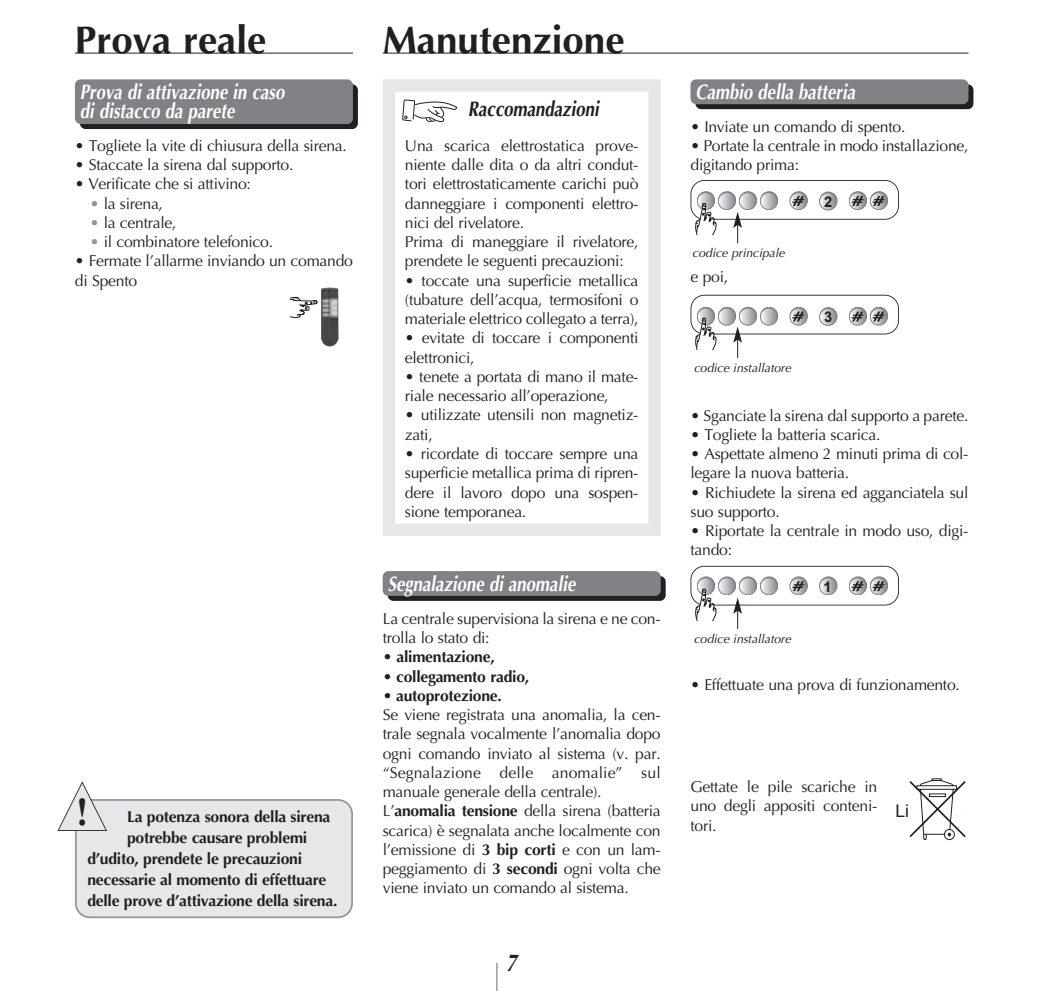
<style>
.page{position:relative;width:1042px;height:991px;background:#fff}
.page>*{position:absolute;margin:0;border:0;box-sizing:border-box;transform-origin:0 0}
.t1{font:700 38.5px "Optima";color:#231f20}
.t2{font:700 38.5px "Optima";color:#231f20;scale:.9 1}
.t3{font:italic 700 24.5px "Optima";color:#231f20;scale:.8 1}
.t4{font:italic 700 21px/19.2px "Optima";color:#fff;scale:.8 1}
.t5{font:italic 700 21px "Optima";color:#231f20;scale:.8 1}
.t6{font:17.5px "Arial";color:#231f20}
.t7{font:15.75px/19.2px "Optima";letter-spacing:-.015em;color:#231f20}
.t8{font:700 15.75px "Optima";letter-spacing:-.015em;color:#231f20}
.t9{font:700 14.7px "Arial";color:#231f20}
.t10{font:italic 12.25px "Optima";color:#231f20}
.s1{color:#939598}
.s2{font-weight:700}
</style>
<div class="page">
<div style="left:695px;top:84px;width:278px;height:25px;background:linear-gradient(to right,#2e2b2c,#2c292a);border-radius:6px"></div>
<div style="left:387px;top:576px;width:278px;height:25px;background:#231f20;border-radius:6px"></div>
<div style="left:80px;top:84px;width:278px;height:45px;background:#231f20;border-radius:6px"></div>
<div style="left:690px;top:79px;width:278px;height:25px;background:#808285;border-radius:6px"></div>
<div style="left:382px;top:571px;width:278px;height:25px;background:#808285;border-radius:6px"></div>
<div style="left:75px;top:79px;width:278px;height:45px;background:#808285;border-radius:6px"></div>
<hr style="left:382px;top:53px;width:586px;height:1px;background:#231f20">
<hr style="left:75px;top:53px;width:278px;height:1px;background:#231f20">
<svg style="left:496px;top:962px;width:1px;height:28px"></svg>
<svg style="left:849px;top:577px;width:38px;height:18px"></svg>
<svg style="left:819px;top:577px;width:17px;height:18px"></svg>
<div style="left:819px;top:577px;width:17px;height:18px;border:1px solid #808285;border-radius:50%"></div>
<div style="left:789px;top:577px;width:18px;height:18px;border:1px solid #808285;border-radius:50%"></div>
<svg style="left:789px;top:577px;width:17px;height:18px"></svg>
<div style="left:760px;top:577px;width:17px;height:17px;background:#b5b6b7;border-radius:50%"></div>
<div style="left:760px;top:577px;width:17px;height:18px;background:#8f9193;border-radius:50%"></div>
<svg style="left:761px;top:577px;width:16px;height:18px"></svg>
<div style="left:760px;top:577px;width:17px;height:18px;border:1px solid #808285;border-radius:50%"></div>
<div style="left:739px;top:577px;width:17px;height:17px;background:#808285;border-radius:50%"></div>
<div style="left:739px;top:577px;width:17px;height:18px;background:#8e9093;border-radius:50%"></div>
<svg style="left:739px;top:577px;width:16px;height:18px"></svg>
<svg style="left:755px;top:580px;width:6px;height:12px"></svg>
<div style="left:739px;top:577px;width:17px;height:18px;border:1px solid #808285;border-radius:50%"></div>
<div style="left:870px;top:307px;width:17px;height:17px;border:1px solid #808285;border-radius:50%"></div>
<div style="left:849px;top:307px;width:17px;height:17px;border:1px solid #808285;border-radius:50%"></div>
<svg style="left:849px;top:308px;width:38px;height:17px"></svg>
<div style="left:819px;top:307px;width:17px;height:18px;border:1px solid #808285;border-radius:50%"></div>
<svg style="left:819px;top:308px;width:17px;height:17px"></svg>
<div style="left:819px;top:308px;width:17px;height:18px;border:1px solid #808285;border-radius:50%"></div>
<div style="left:790px;top:307px;width:17px;height:17px;border:1px solid #808285;border-radius:50%"></div>
<div style="left:789px;top:308px;width:18px;height:17px;border:1px solid #808285;border-radius:50%"></div>
<svg style="left:789px;top:308px;width:17px;height:17px"></svg>
<div style="left:760px;top:307px;width:17px;height:17px;border:1px solid #808285;border-radius:50%"></div>
<svg style="left:760px;top:308px;width:17px;height:17px"></svg>
<div style="left:760px;top:308px;width:17px;height:17px;border:1px solid #808285;border-radius:50%"></div>
<div style="left:739px;top:307px;width:17px;height:17px;background:#808285;border-radius:50%"></div>
<div style="left:739px;top:307px;width:17px;height:17px;border:1px solid #808285;border-radius:50%"></div>
<svg style="left:740px;top:308px;width:16px;height:17px"></svg>
<div style="left:739px;top:308px;width:17px;height:17px;border:1px solid #808285;border-radius:50%"></div>
<div style="left:718px;top:307px;width:17px;height:17px;border:1px solid #808285;border-radius:50%"></div>
<svg style="left:718px;top:308px;width:16px;height:17px"></svg>
<div style="left:718px;top:308px;width:17px;height:17px;border:1px solid #808285;border-radius:50%"></div>
<div style="left:697px;top:307px;width:17px;height:17px;border:1px solid #808285;border-radius:50%"></div>
<svg style="left:849px;top:192px;width:38px;height:18px"></svg>
<div style="left:819px;top:192px;width:17px;height:17px;border:1px solid #808285;border-radius:50%"></div>
<svg style="left:819px;top:193px;width:17px;height:17px"></svg>
<div style="left:819px;top:193px;width:17px;height:17px;border:1px solid #808285;border-radius:50%"></div>
<div style="left:789px;top:192px;width:18px;height:18px;border:1px solid #808285;border-radius:50%"></div>
<svg style="left:789px;top:192px;width:17px;height:18px"></svg>
<svg style="left:720px;top:192px;width:15px;height:18px"></svg>
<div style="left:718px;top:192px;width:17px;height:18px;border:1px solid #808285;border-radius:50%"></div>
<div style="left:690px;top:180px;width:208px;height:40px;border:2px solid #231f20;border-radius:14px"></div>
<svg style="left:694px;top:192px;width:26px;height:42px"></svg>
<svg style="left:733px;top:192px;width:44px;height:51px"></svg>
<div style="left:690px;top:295px;width:208px;height:39px;border:2px solid #231f20;border-radius:14px"></div>
<svg style="left:694px;top:308px;width:22px;height:41px"></svg>
<svg style="left:733px;top:309px;width:9px;height:49px"></svg>
<div style="left:690px;top:566px;width:208px;height:39px;border:2px solid #231f20;border-radius:14px"></div>
<svg style="left:694px;top:577px;width:48px;height:52px"></svg>
<img style="left:321px;top:287px;width:17px;height:59px">
<svg style="left:290px;top:296px;width:27px;height:22px"></svg>
<svg style="left:57px;top:781px;width:296px;height:137px"></svg>
<svg style="left:909px;top:778px;width:57px;height:63px"></svg>
<svg style="left:402px;top:99px;width:56px;height:24px"></svg>
<div style="left:382px;top:79px;width:278px;height:457px;border:12px solid #e6e7e9"></div>
<h1 class="t1" style="left:75px;top:24px;width:193px">Prova reale</h1>
<h1 class="t1" style="left:382px;top:24px;width:243px">Manutenzione</h1>
<h3 class="t4" style="left:80px;top:84px;width:257px">Prova di attivazione in caso di distacco da parete</h3>
<p class="t7" style="left:75px;top:137px;width:273px">• Togliete la vite di chiusura della sirena.</p>
<p class="t7" style="left:75px;top:157px;width:220px">• Staccate la sirena dal supporto.</p>
<p class="t7" style="left:75px;top:176px;width:177px">• Verificate che si attivino:</p>
<p class="t7" style="left:90px;top:195px;width:75px"><span class="s1">•</span> la sirena,</p>
<p class="t7" style="left:90px;top:214px;width:88px"><span class="s1">•</span> la centrale,</p>
<p class="t7" style="left:90px;top:234px;width:185px"><span class="s1">•</span> il combinatore telefonico.</p>
<p class="t7" style="left:75px;top:253px;width:279px">• Fermate l’allarme inviando un comando di Spento</p>
<h1 class="t2" style="left:76px;top:795px;width:14px">!</h1>
<p class="t8" style="left:127px;top:810px;width:205px">La potenza sonora della sirena</p>
<p class="t8" style="left:127px;top:831px;width:182px">potrebbe causare problemi</p>
<p class="t8" style="left:87px;top:852px;width:216px">d’udito, prendete le precauzioni</p>
<p class="t8" style="left:87px;top:873px;width:240px">necessarie al momento di effettuare</p>
<p class="t8" style="left:87px;top:894px;width:251px">delle prove d’attivazione della sirena.</p>
<h3 class="t5" style="left:468px;top:100px;width:165px">Raccomandazioni</h3>
<p class="t7" style="left:405px;top:137px;width:235px">Una scarica elettrostatica prove&shy;niente dalle dita o da altri condut&shy;tori elettrostaticamente carichi può danneggiare i componenti elettro&shy;nici del rivelatore.<br>Prima di maneggiare il rivelatore, prendete le seguenti precauzioni:</p>
<p class="t7" style="left:405px;top:272px;width:235px;text-align:justify">• toccate una superficie metallica (tubature dell’acqua, termosifoni o materiale elettrico collegato a terra),</p>
<p class="t7" style="left:405px;top:330px;width:235px">• evitate di toccare i componenti elettronici,</p>
<p class="t7" style="left:405px;top:368px;width:235px">• tenete a portata di mano il mate&shy;riale necessario all’operazione,</p>
<p class="t7" style="left:405px;top:407px;width:235px">• utilizzate utensili non magnetiz&shy;zati,</p>
<p class="t7" style="left:405px;top:445px;width:235px;text-align:justify">• ricordate di toccare sempre una superficie metallica prima di ripren&shy;dere il lavoro dopo una sospen&shy;sione temporanea.</p>
<h3 class="t4" style="left:387px;top:576px;width:236px">Segnalazione di anomalie</h3>
<p class="t7" style="left:382px;top:610px;width:279px">La centrale supervisiona la sirena e ne con&shy;trolla lo stato di:</p>
<p class="t8" style="left:382px;top:650px;width:113px">• alimentazione,</p>
<p class="t8" style="left:382px;top:669px;width:148px">• collegamento radio,</p>
<p class="t8" style="left:382px;top:689px;width:121px">• autoprotezione.</p>
<p class="t7" style="left:382px;top:706px;width:279px">Se viene registrata una anomalia, la cen&shy;trale segnala vocalmente l’anomalia dopo ogni comando inviato al sistema (v. par. “Segnalazione delle anomalie” sul manuale generale della centrale).<br>L’<span class="s2">anomalia tensione</span> della sirena (batteria scarica) è segnalata anche localmente con l’emissione di <span class="s2">3 bip corti</span> e con un lam&shy;peggiamento di <span class="s2">3 secondi</span> ogni volta che viene inviato un comando al sistema.</p>
<h2 class="t3" style="left:506px;top:952px;width:15px">7</h2>
<h3 class="t4" style="left:695px;top:84px;width:201px">Cambio della batteria</h3>
<p class="t7" style="left:690px;top:118px;width:216px">• Inviate un comando di spento.</p>
<p class="t7" style="left:690px;top:137px;width:279px">• Portate la centrale in modo installazione, digitando prima:</p>
<p class="t10" style="left:692px;top:248px;width:94px">codice principale</p>
<p class="t7" style="left:690px;top:269px;width:39px">e poi,</p>
<p class="t10" style="left:693px;top:362px;width:98px">codice installatore</p>
<p class="t9" style="left:824px;top:193px;width:10px">2</p>
<p class="t9" style="left:824px;top:309px;width:10px">3</p>
<p class="t7" style="left:690px;top:407px;width:279px">• Sganciate la sirena dal supporto a parete.</p>
<p class="t7" style="left:690px;top:426px;width:191px">• Togliete la batteria scarica.</p>
<p class="t7" style="left:690px;top:445px;width:279px">• Aspettate almeno 2 minuti prima di col&shy;legare la nuova batteria.</p>
<p class="t7" style="left:690px;top:484px;width:279px">• Richiudete la sirena ed agganciatela sul suo supporto.</p>
<p class="t7" style="left:690px;top:522px;width:279px">• Riportate la centrale in modo uso, digi&shy;tando:</p>
<p class="t10" style="left:693px;top:633px;width:98px">codice installatore</p>
<p class="t9" style="left:823px;top:578px;width:10px">1</p>
<p class="t7" style="left:690px;top:676px;width:271px">• Effettuate una prova di funzionamento.</p>
<p class="t7" style="left:690px;top:778px;width:188px;text-align:justify">Gettate le pile scariche in uno degli appositi conteni&shy;tori.</p>
<p class="t6" style="left:895px;top:801px;width:15px">Li</p>
</div>
